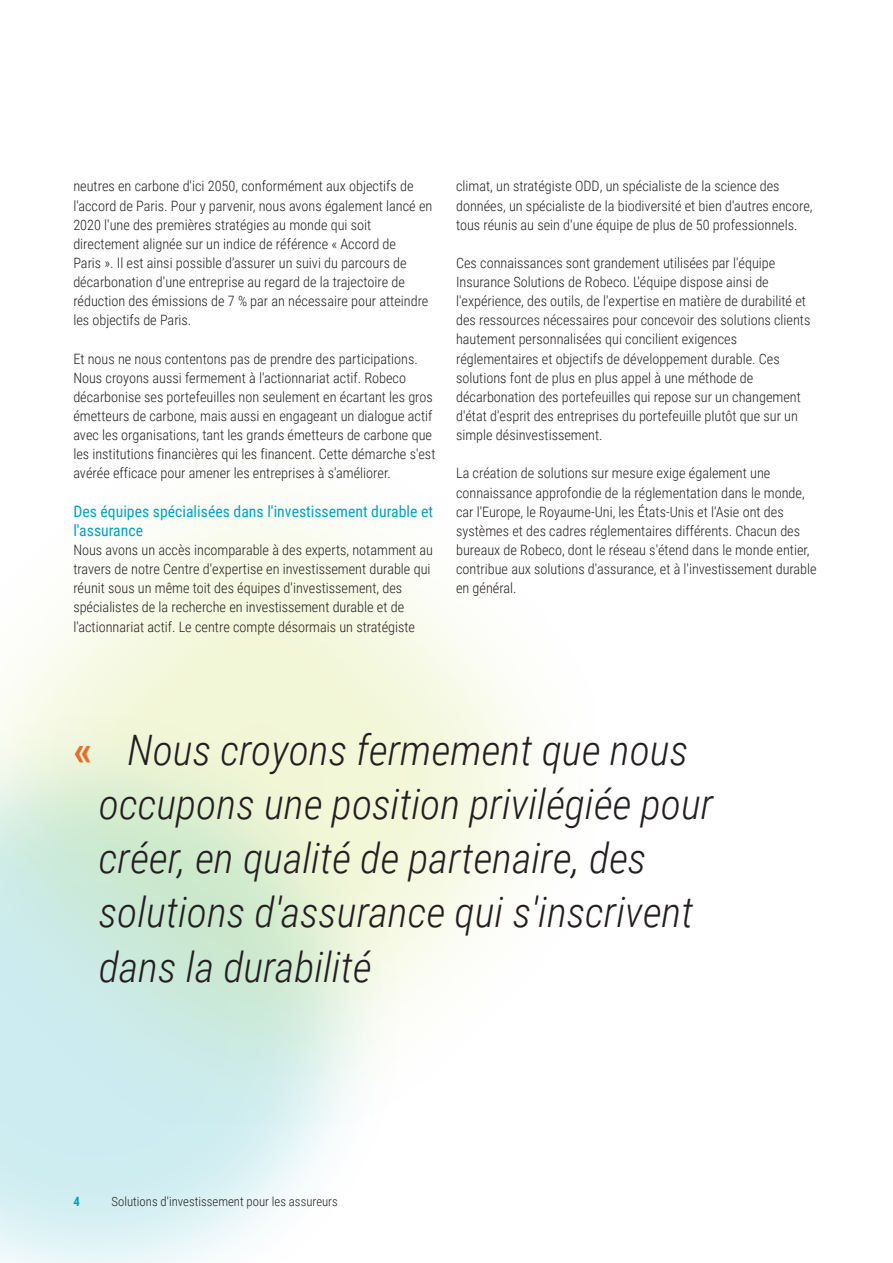
<style>
.page{position:relative;width:893px;height:1263px;background:#fff}
.page>*{position:absolute;margin:0;border:0;box-sizing:border-box;transform-origin:0 0}
.Figuur_Source{font:italic 300 42px/54px "Roboto Condensed";color:#231f20}
.Paragraafkop{font:15.75px/19.2px "Roboto Condensed";color:#00a2bd}
.Leestekst{font:300 14.25px/19.2px "Roboto Condensed";color:#231f20}
.Paginacijfer{font:300 12.75px "Roboto Condensed";color:#231f20}
.Paginacijfer-2{font:700 12.75px "Roboto Condensed";color:#00a2bd}
.s1{font-weight:700;font-style:normal;color:#e66e28}
</style>
<div class="page">
<p class="Leestekst" style="left:73px;top:176px;width:361px">neutres en carbone d'ici 2050, conformément aux objectifs de l'accord de Paris. Pour y parvenir, nous avons également lancé en 2020 l'une des premières stratégies au monde qui soit directement alignée sur un indice de référence « Accord de<br>Paris ». Il est ainsi possible d'assurer un suivi du parcours de décarbonation d'une entreprise au regard de la trajectoire de réduction des émissions de 7 % par an nécessaire pour atteindre les objectifs de Paris.</p>
<p class="Leestekst" style="left:73px;top:348px;width:364px">Et nous ne nous contentons pas de prendre des participations.<br>Nous croyons aussi fermement à l'actionnariat actif. Robeco décarbonise ses portefeuilles non seulement en écartant les gros émetteurs de carbone, mais aussi en engageant un dialogue actif avec les organisations, tant les grands émetteurs de carbone que les institutions financières qui les financent. Cette démarche s'est avérée efficace pour amener les entreprises à s'améliorer.</p>
<p class="Paragraafkop" style="left:73px;top:501px;width:361px">Des équipes spécialisées dans l'investissement durable et l'assurance</p>
<p class="Leestekst" style="left:73px;top:540px;width:361px">Nous avons un accès incomparable à des experts, notamment au travers de notre Centre d'expertise en investissement durable qui réunit sous un même toit des équipes d'investissement, des spécialistes de la recherche en investissement durable et de l'actionnariat actif. Le centre compte désormais un stratégiste</p>
<p class="Leestekst" style="left:456px;top:176px;width:358px">climat, un stratégiste ODD, un spécialiste de la science des données, un spécialiste de la biodiversité et bien d'autres encore, tous réunis au sein d'une équipe de plus de 50 professionnels.</p>
<p class="Leestekst" style="left:456px;top:253px;width:356px">Ces connaissances sont grandement utilisées par l'équipe Insurance Solutions de Robeco. L'équipe dispose ainsi de l'expérience, des outils, de l'expertise en matière de durabilité et des ressources nécessaires pour concevoir des solutions clients hautement personnalisées qui concilient exigences réglementaires et objectifs de développement durable. Ces solutions font de plus en plus appel à une méthode de décarbonation des portefeuilles qui repose sur un changement d'état d'esprit des entreprises du portefeuille plutôt que sur un simple désinvestissement.</p>
<p class="Leestekst" style="left:456px;top:463px;width:362px">La création de solutions sur mesure exige également une connaissance approfondie de la réglementation dans le monde, car l'Europe, le Royaume-Uni, les États-Unis et l'Asie ont des systèmes et des cadres réglementaires différents. Chacun des bureaux de Robeco, dont le réseau s'étend dans le monde entier, contribue aux solutions d'assurance, et à l'investissement durable en général.</p>
<p class="Figuur_Source" style="left:99px;top:722px;width:616px;text-indent:-26px"><span class="s1">«</span> Nous croyons fermement que nous occupons une position privilégiée pour créer, en qualité de partenaire, des solutions d'assurance qui s'inscrivent dans la durabilité</p>
<p class="Paginacijfer-2" style="left:73px;top:1192px;width:8px">4</p>
<p class="Paginacijfer" style="left:112px;top:1192px;width:228px">Solutions d'investissement pour les assureurs</p>
</div>
